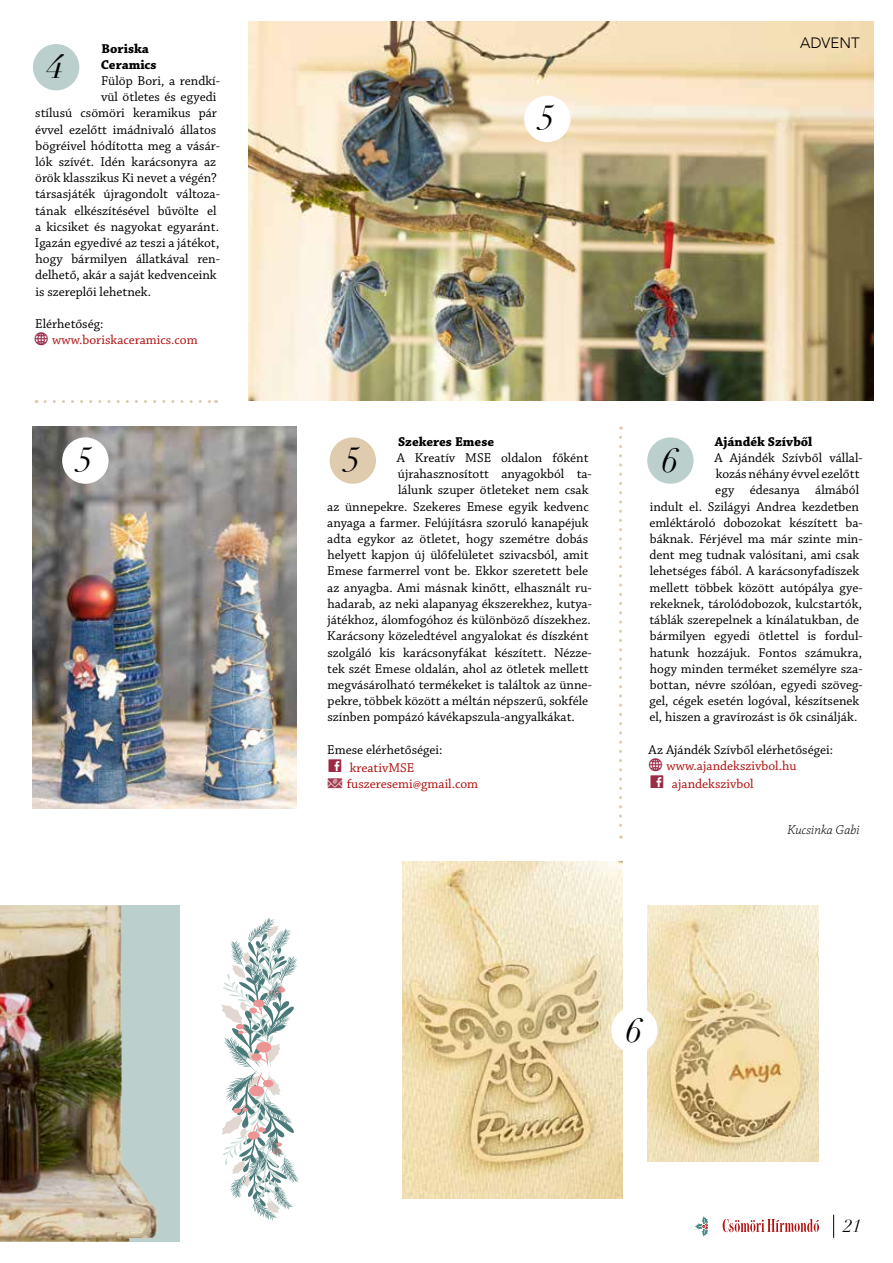
<style>
.page{position:relative;width:893px;height:1263px;background:#fff}
.page>*{position:absolute;margin:0;border:0;box-sizing:border-box;transform-origin:0 0}
.t1{font:italic 34.05px "Didot";color:#000}
.t2{font:italic 18px "Didot";color:#000}
.t3{font:300 15px "Avenir";color:#000}
.t4{font:13.5px/18px "Chaparral Pro";color:#000}
.t5{font:13.5px/18px "Chaparral Pro";color:#b01010}
.t6{font:700 13.5px/16.2px "Chaparral Pro";color:#000}
.t7{font:italic 300 13.5px "Chaparral Pro";color:#000}
.s1{font-family:"Social Logos";font-size:22.5px;color:#9a2a46}
.s2{color:#b01010}
</style>
<div class="page">
<svg style="left:723px;top:1219px;width:96px;height:13px"></svg>
<svg style="left:833px;top:1215px;width:1px;height:23px"></svg>
<svg style="left:695px;top:1216px;width:13px;height:21px"></svg>
<img style="left:249px;top:21px;width:625px;height:379px">
<div style="left:33px;top:44px;width:46px;height:46px;background:#bbd0cc;border-radius:50%"></div>
<img style="left:33px;top:427px;width:264px;height:382px">
<div style="left:330px;top:437px;width:46px;height:47px;background:#dfcbad;border-radius:50%"></div>
<div style="left:0;top:905px;width:179px;height:337px;background:#bbd0cc"></div>
<img style="left:402px;top:862px;width:221px;height:336px">
<img style="left:648px;top:905px;width:170px;height:257px">
<img style="left:0;top:905px;width:158px;height:337px">
<div style="left:524px;top:96px;width:46px;height:46px;background:#fff;border-radius:50%"></div>
<div style="left:62px;top:437px;width:47px;height:47px;background:#fff;border-radius:50%"></div>
<div style="left:611px;top:1007px;width:47px;height:46px;background:#fff;border-radius:50%"></div>
<div style="left:647px;top:437px;width:47px;height:47px;background:#bbd0cc;border-radius:50%"></div>
<svg style="left:619px;top:437px;width:3px;height:401px"></svg>
<svg style="left:45px;top:400px;width:172px;height:3px"></svg>
<svg style="left:221px;top:917px;width:78px;height:304px"></svg>
<p class="t6" style="left:101px;top:41px;width:57px">Boriska<br>Ceramics</p>
<p class="t4" style="left:101px;top:72px;width:120px">Fülöp Bori, a rendkí-</p>
<p class="t4" style="left:101px;top:88px;width:117px">vül ötletes és egyedi</p>
<p class="t4" style="left:35px;top:105px;width:183px">stílusú csömöri keramikus pár</p>
<p class="t4" style="left:35px;top:121px;width:183px">évvel ezelőtt imádnivaló állatos</p>
<p class="t4" style="left:36px;top:137px;width:186px">bögréivel hódította meg a vásár-</p>
<p class="t4" style="left:35px;top:153px;width:182px">lók szívét. Idén karácsonyra az</p>
<p class="t4" style="left:35px;top:169px;width:183px">örök klasszikus Ki nevet a végén?</p>
<p class="t4" style="left:35px;top:186px;width:186px">társasjáték újragondolt változa-</p>
<p class="t4" style="left:35px;top:202px;width:183px">tának elkészítésével bűvölte el</p>
<p class="t4" style="left:35px;top:218px;width:185px">a kicsiket és nagyokat egyaránt.</p>
<p class="t4" style="left:35px;top:234px;width:186px">Igazán egyedivé az teszi a játékot,</p>
<p class="t4" style="left:35px;top:250px;width:186px">hogy bármilyen állatkával ren-</p>
<p class="t4" style="left:35px;top:267px;width:183px">delhető, akár a saját kedvenceink</p>
<p class="t4" style="left:35px;top:283px;width:117px">is szereplői lehetnek.</p>
<p class="t4" style="left:35px;top:315px;width:70px">Elérhetőség:</p>
<p class="t5" style="left:52px;top:331px;width:147px">www.boriskaceramics.com</p>
<h1 class="t1" style="left:47px;top:45px;width:18px">4</h1>
<h1 class="t1" style="left:77px;top:438px;width:18px">5</h1>
<h1 class="t1" style="left:539px;top:96px;width:18px">5</h1>
<p class="t3" style="left:800px;top:34px;width:61px">ADVENT</p>
<p class="t6" style="left:398px;top:434px;width:98px">Szekeres Emese</p>
<p class="t4" style="left:397px;top:449px;width:193px">A Kreatív MSE oldalon főként</p>
<p class="t4" style="left:398px;top:465px;width:195px">újrahasznosított anyagokból ta-</p>
<p class="t4" style="left:398px;top:482px;width:192px">lálunk szuper ötleteket nem csak</p>
<p class="t4" style="left:327px;top:498px;width:263px">az ünnepekre. Szekeres Emese egyik kedvenc</p>
<p class="t4" style="left:327px;top:514px;width:263px">anyaga a farmer. Felújításra szoruló kanapéjuk</p>
<p class="t4" style="left:327px;top:530px;width:262px">adta egykor az ötletet, hogy szemétre dobás</p>
<p class="t4" style="left:328px;top:546px;width:263px">helyett kapjon új ülőfelületet szivacsból, amit</p>
<p class="t4" style="left:327px;top:563px;width:262px">Emese farmerrel vont be. Ekkor szeretett bele</p>
<p class="t4" style="left:327px;top:579px;width:266px">az anyagba. Ami másnak kinőtt, elhasznált ru-</p>
<p class="t4" style="left:328px;top:595px;width:266px">hadarab, az neki alapanyag ékszerekhez, kutya-</p>
<p class="t4" style="left:327px;top:611px;width:265px">játékhoz, álomfogóhoz és különböző díszekhez.</p>
<p class="t4" style="left:327px;top:627px;width:263px">Karácsony közeledtével angyalokat és díszként</p>
<p class="t4" style="left:327px;top:644px;width:266px">szolgáló kis karácsonyfákat készített. Nézze-</p>
<p class="t4" style="left:327px;top:660px;width:263px">tek szét Emese oldalán, ahol az ötletek mellett</p>
<p class="t4" style="left:327px;top:676px;width:266px">megvásárolható termékeket is találtok az ünne-</p>
<p class="t4" style="left:328px;top:692px;width:262px">pekre, többek között a méltán népszerű, sokféle</p>
<p class="t4" style="left:327px;top:708px;width:249px">színben pompázó kávékapszula-angyalkákat.</p>
<p class="t4" style="left:326px;top:741px;width:118px">Emese elérhetőségei:<br><span class="s1">C</span> <span class="s2">kreativMSE</span></p>
<p class="t5" style="left:347px;top:775px;width:133px">fuszeresemi@gmail.com</p>
<h1 class="t1" style="left:344px;top:438px;width:18px">5</h1>
<p class="t6" style="left:715px;top:434px;width:99px">Ajándék Szívből</p>
<p class="t4" style="left:714px;top:449px;width:150px">A Ajándék Szívből vállal-</p>
<p class="t4" style="left:716px;top:465px;width:145px">kozás néhány évvel ezelőtt</p>
<p class="t4" style="left:715px;top:482px;width:145px">egy édesanya álmából</p>
<p class="t4" style="left:650px;top:498px;width:211px">indult el. Szilágyi Andrea kezdetben</p>
<p class="t4" style="left:649px;top:514px;width:215px">emléktároló dobozokat készített ba-</p>
<p class="t4" style="left:650px;top:530px;width:214px">báknak. Férjével ma már szinte min-</p>
<p class="t4" style="left:649px;top:546px;width:211px">dent meg tudnak valósítani, ami csak</p>
<p class="t4" style="left:650px;top:563px;width:211px">lehetséges fából. A karácsonyfadíszek</p>
<p class="t4" style="left:649px;top:579px;width:215px">mellett többek között autópálya gye-</p>
<p class="t4" style="left:650px;top:595px;width:214px">rekeknek, tárolódobozok, kulcstartók,</p>
<p class="t4" style="left:649px;top:611px;width:211px">táblák szerepelnek a kínálatukban, de</p>
<p class="t4" style="left:650px;top:627px;width:214px">bármilyen egyedi ötlettel is fordul-</p>
<p class="t4" style="left:650px;top:644px;width:214px">hatunk hozzájuk. Fontos számukra,</p>
<p class="t4" style="left:650px;top:660px;width:214px">hogy minden terméket személyre sza-</p>
<p class="t4" style="left:650px;top:676px;width:214px">bottan, névre szólóan, egyedi szöveg-</p>
<p class="t4" style="left:649px;top:692px;width:211px">gel, cégek esetén logóval, készítsenek</p>
<p class="t4" style="left:649px;top:708px;width:209px">el, hiszen a gravírozást is ők csinálják.</p>
<p class="t4" style="left:648px;top:741px;width:186px">Az Ajándék Szívből elérhetőségei:</p>
<p class="t5" style="left:649px;top:757px;width:149px;text-indent:18px">www.ajandekszivbol.hu<br><span class="s1">C</span> ajandekszivbol</p>
<h1 class="t1" style="left:662px;top:440px;width:18px">6</h1>
<p class="t7" style="left:787px;top:822px;width:74px">Kucsinka Gabi</p>
<h1 class="t1" style="left:626px;top:1009px;width:18px">6</h1>
<h2 class="t2" style="left:844px;top:1215px;width:19px">21</h2>
</div>
